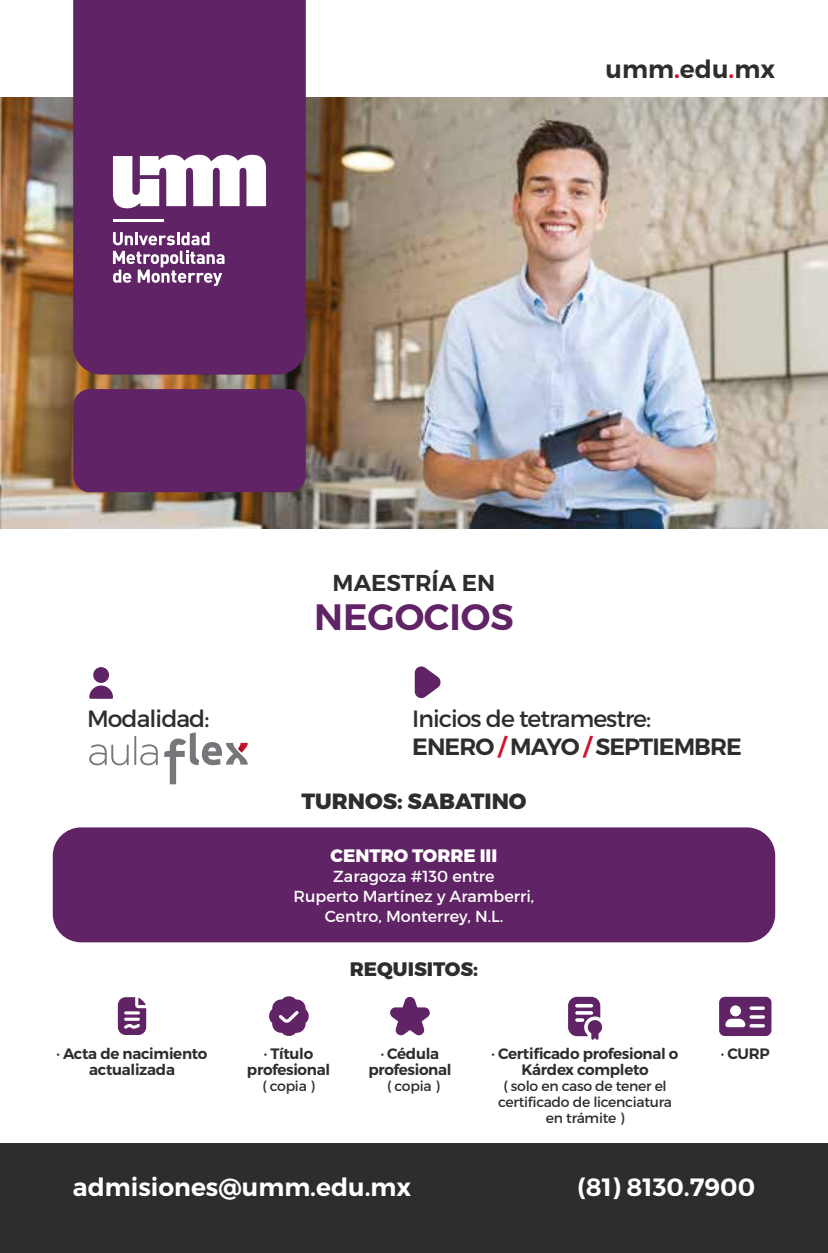
<style>
.page{position:relative;width:828px;height:1253px;background:#fff}
.page>*{position:absolute;margin:0;border:0;box-sizing:border-box;transform-origin:0 0}
.t1{font:600 36.8px "Montserrat";color:#602365}
.t2{font:600 25px "Montserrat";color:#fff}
.t3{font:600 25px "Montserrat";color:#2d2d2d}
.t4{font:23.6px/28.2px "Montserrat";letter-spacing:-.04em;color:#2d2d2d}
.t5{font:600 23px "Montserrat";color:#2d2d2d}
.t6{font:800 22px "Montserrat";color:#2d2d2d}
.t7{font:800 19.6px "Montserrat";color:#2d2d2d}
.t8{font:800 18px "Montserrat";color:#fff}
.t9{font:16px/20px "Montserrat";color:#fff;text-align:center}
.t10{font:600 15.2px/16px "Montserrat";letter-spacing:-.02em;color:#2d2d2d;text-align:center}
.t11{font:14px/16px "Montserrat";letter-spacing:-.02em;color:#2d2d2d;text-align:center}
.s1{color:#ce132d}
.s2{font-weight:600}
.s3{font-weight:600;color:#ce132d}
</style>
<div class="page">
<img style="left:0;top:97px;width:828px;height:432px">
<div style="left:73px;top:389px;width:233px;height:103px;background:#602365;border-radius:17px"></div>
<div style="left:0;top:1144px;width:828px;height:109px;background:#2d2d2d"></div>
<div style="left:73px;top:0;width:233px;height:375px;background:#602365"></div>
<svg style="left:113px;top:232px;width:96px;height:13px"></svg>
<svg style="left:113px;top:251px;width:111px;height:35px"></svg>
<svg style="left:113px;top:154px;width:153px;height:55px"></svg>
<hr style="left:113px;top:219px;width:51px;height:2px;background:#fff">
<svg style="left:89px;top:744px;width:40px;height:21px"></svg>
<hr style="left:134px;top:736px;width:2px;height:29px;background:#76777b">
<svg style="left:140px;top:744px;width:18px;height:21px"></svg>
<svg style="left:164px;top:732px;width:84px;height:52px"></svg>
<svg style="left:415px;top:666px;width:26px;height:32px"></svg>
<div style="left:93px;top:667px;width:16px;height:16px;background:#602365;border-radius:50%"></div>
<svg style="left:89px;top:686px;width:24px;height:13px"></svg>
<div style="left:53px;top:827px;width:722px;height:115px;background:#602365;border-radius:28px"></div>
<svg style="left:118px;top:997px;width:28px;height:38px"></svg>
<svg style="left:390px;top:996px;width:40px;height:40px"></svg>
<svg style="left:269px;top:996px;width:40px;height:40px"></svg>
<svg style="left:568px;top:997px;width:35px;height:43px"></svg>
<svg style="left:719px;top:997px;width:52px;height:39px"></svg>
<h2 class="t3" style="left:605px;top:54px;width:171px">umm<span class="s1">.</span>edu<span class="s1">.</span>mx</h2>
<h3 class="t4" style="left:87px;top:705px;width:124px">Modalidad:</h3>
<h3 class="t5" style="left:333px;top:569px;width:164px">MAESTRÍA EN</h3>
<h1 class="t1" style="left:314px;top:594px;width:201px">NEGOCIOS</h1>
<h3 class="t4" style="left:412px;top:705px;width:331px">Inicios de tetramestre:<br><span class="s2">ENERO</span> <span class="s3">/</span> <span class="s2">MAYO</span> <span class="s3">/</span> <span class="s2">SEPTIEMBRE</span></h3>
<h3 class="t6" style="left:301px;top:787px;width:227px">TURNOS: SABATINO</h3>
<p class="t8" style="left:331px;top:844px;width:168px">CENTRO TORRE III</p>
<p class="t9" style="left:294px;top:866px;width:242px">Zaragoza #130 entre<br>Ruperto Martínez y Aramberri,<br>Centro, Monterrey, N.L.</p>
<p class="t7" style="left:350px;top:957px;width:130px">REQUISITOS:</p>
<p class="t10" style="left:57px;top:1046px;width:152px">· Acta de nacimiento actualizada</p>
<p class="t10" style="left:247px;top:1046px;width:85px">· Título profesional</p>
<p class="t11" style="left:262px;top:1078px;width:54px">( copia )</p>
<p class="t10" style="left:368px;top:1046px;width:85px">· Cédula profesional</p>
<p class="t11" style="left:387px;top:1078px;width:54px">( copia )</p>
<p class="t10" style="left:491px;top:1046px;width:188px">· Certificado profesional o<br>Kárdex completo</p>
<p class="t11" style="left:498px;top:1078px;width:175px">( solo en caso de tener el certificado de licenciatura en trámite )</p>
<p class="t10" style="left:721px;top:1046px;width:50px">· CURP</p>
<h2 class="t2" style="left:73px;top:1171px;width:340px">admisiones@umm.edu.mx</h2>
<h2 class="t2" style="left:577px;top:1171px;width:179px">(81) 8130.7900</h2>
</div>
